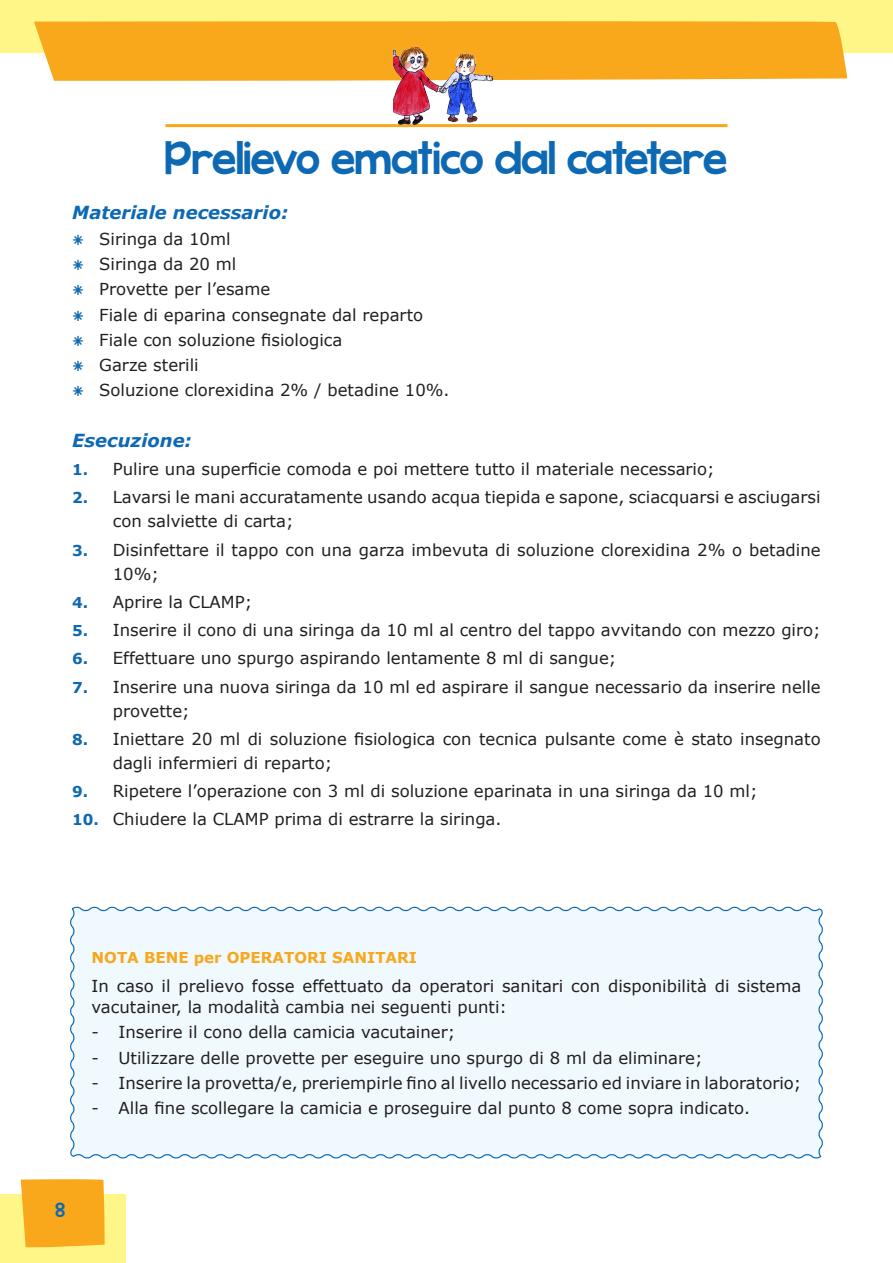
<style>
.page{position:relative;width:893px;height:1263px;background:#fff}
.page>*{position:absolute;margin:0;border:0;box-sizing:border-box;transform-origin:0 0}
.t1{font:48px "KG Whatthe Teacher Wants";letter-spacing:-.01em;color:#0d69b4}
.t2{font:21px "KG Whatthe Teacher Wants";color:#0d69b4}
.t3{font:italic 700 18px "Verdana";color:#0d69b4}
.t4{font:16.5px/25.2px "Verdana";color:#231f20}
.t5{font:700 15px "Verdana";color:#f9a71b}
.s1{font-weight:700;font-size:15px;color:#0d69b4}
</style>
<div class="page">
<div style="left:0;top:0;width:893px;height:52px;background:#fff688"></div>
<div style="left:0;top:1195px;width:125px;height:68px;background:#fff688"></div>
<div style="left:34px;top:21px;width:813px;height:60px;background:#f9a71b"></div>
<svg style="left:21px;top:1179px;width:84px;height:68px;background:#f9ab21"></svg>
<hr style="left:165px;top:124px;width:562px;height:3px;background:#f9a71b">
<div style="left:70px;top:906px;width:753px;height:253px;background:#f0f9fd"></div>
<img style="left:394px;top:45px;width:99px;height:79px">
<h1 class="t1" style="left:165px;top:128px;width:563px">Prelievo ematico dal catetere</h1>
<p class="t3" style="left:72px;top:200px;width:218px">Materiale necessario:</p>
<p class="t4" style="left:99px;top:226px;width:352px">Siringa da 10ml<br>Siringa da 20 ml<br>Provette per l’esame<br>Fiale di eparina consegnate dal reparto<br>Fiale con soluzione fisiologica<br>Garze sterili<br>Soluzione clorexidina 2% / betadine 10%.</p>
<p class="t3" style="left:72px;top:427px;width:121px">Esecuzione:</p>
<p class="t4" style="left:72px;top:456px;width:644px"><span class="s1">1.</span> Pulire una superficie comoda e poi mettere tutto il materiale necessario;</p>
<p class="t4" style="left:113px;top:485px;width:709px;line-height:24px;text-indent:-41px"><span class="s1">2.</span> Lavarsi le mani accuratamente usando acqua tiepida e sapone, sciacquarsi e asciugarsi con salviette di carta;</p>
<p class="t4" style="left:113px;top:537px;width:709px;line-height:24px;text-indent:-41px"><span class="s1">3.</span> Disinfettare il tappo con una garza imbevuta di soluzione clorexidina 2% o betadine<br>10%;</p>
<p class="t4" style="left:72px;top:589px;width:181px"><span class="s1">4.</span> Aprire la CLAMP;</p>
<p class="t4" style="left:72px;top:617px;width:750px"><span class="s1">5.</span> Inserire il cono di una siringa da 10 ml al centro del tappo avvitando con mezzo giro;</p>
<p class="t4" style="left:72px;top:645px;width:546px"><span class="s1">6.</span> Effettuare uno spurgo aspirando lentamente 8 ml di sangue;</p>
<p class="t4" style="left:113px;top:674px;width:709px;line-height:24px;text-indent:-41px"><span class="s1">7.</span> Inserire una nuova siringa da 10 ml ed aspirare il sangue necessario da inserire nelle provette;</p>
<p class="t4" style="left:113px;top:727px;width:709px;line-height:24px;text-indent:-41px"><span class="s1">8.</span> Iniettare 20 ml di soluzione fisiologica con tecnica pulsante come è stato insegnato dagli infermieri di reparto;</p>
<p class="t4" style="left:72px;top:778px;width:687px"><span class="s1">9.</span> Ripetere l’operazione con 3 ml di soluzione eparinata in una siringa da 10 ml;</p>
<p class="t4" style="left:72px;top:806px;width:431px"><span class="s1">10.</span> Chiudere la CLAMP prima di estrarre la siringa.</p>
<p class="t5" style="left:92px;top:946px;width:327px">NOTA BENE per OPERATORI SANITARI</p>
<p class="t4" style="left:92px;top:975px;width:711px;line-height:21px">In caso il prelievo fosse effettuato da operatori sanitari con disponibilità di sistema vacutainer, la modalità cambia nei seguenti punti:</p>
<p class="t4" style="left:92px;top:1019px;width:365px">- Inserire il cono della camicia vacutainer;</p>
<p class="t4" style="left:92px;top:1045px;width:613px">- Utilizzare delle provette per eseguire uno spurgo di 8 ml da eliminare;</p>
<p class="t4" style="left:92px;top:1070px;width:711px">- Inserire la provetta/e, preriempirle fino al livello necessario ed inviare in laboratorio;</p>
<p class="t4" style="left:92px;top:1095px;width:660px">- Alla fine scollegare la camicia e proseguire dal punto 8 come sopra indicato.</p>
<p class="t2" style="left:55px;top:1197px;width:11px">8</p>
</div>
